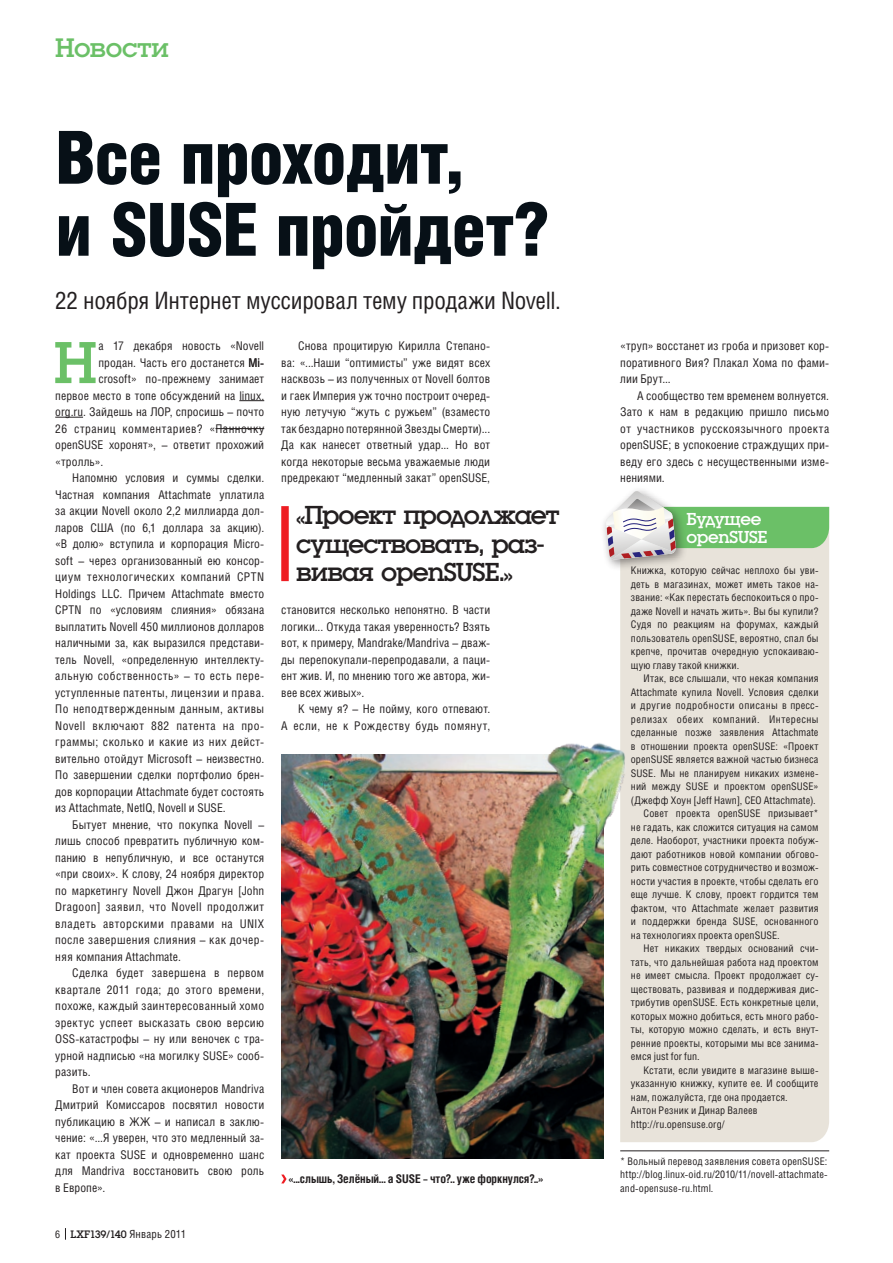
<style>
.page{position:relative;width:893px;height:1263px;background:#fff}
.page>*{position:absolute;margin:0;border:0;box-sizing:border-box;transform-origin:0 0}
.Head{font:900 73.5px/72px "Helios Cond";letter-spacing:-.02em;color:#071017}
.Text_Drop3{font:61.2px "Luga";color:#6bc067}
.t1{font:27.75px "Luga";letter-spacing:-.015em;color:#6bc067}
.Quote{font:27px/28.5px "Luga";letter-spacing:-.035em;color:#231f20}
.Lead{font:24px "Helios Cond";letter-spacing:-.015em;color:#231f20}
.Box_Title{font:18px/18px "Luga";letter-spacing:-.02em;color:#fff}
.Text_Indent{font:12px/16.5px "Helios Cond";letter-spacing:.01em;color:#231f20;text-align:justify}
.Text_Drop3-2{font:12px "Helios Cond";letter-spacing:.01em;color:#231f20}
.Image_Caption{font:700 12px "Helios Cond";letter-spacing:-.005em;color:#231f20}
.Text_Drop3-3{font:12px "Helios Cond";letter-spacing:.035em;color:#231f20}
.t2{font:11.25px "Luga";letter-spacing:-.015em;color:#231f20}
.Box_Text_Indent{font:10.5px/13.5px "Helios Cond";letter-spacing:.01em;color:#231f20;text-align:justify}
.Box_Text_1st{font:10.5px/13.5px "Helios Cond";letter-spacing:.01em;color:#231f20;text-align:justify}
.s1{font-family:"Helios Cond";font-size:10.5px}
.s2{font-family:"Helios Cond"}
</style>
<div class="page">
<svg style="left:65px;top:1228px;width:1px;height:12px"></svg>
<div style="left:620px;top:560px;width:209px;height:582px;background:#e8e3da"></div>
<img style="left:281px;top:754px;width:322px;height:405px">
<div style="left:600px;top:485px;width:87px;height:86px;background:#231f20;opacity:.5"></div>
<svg style="left:606px;top:491px;width:223px;height:69px"></svg>
<img style="left:486px;top:721px;width:155px;height:116px">
<svg style="left:239px;top:400px;width:25px;height:1px"></svg>
<svg style="left:55px;top:417px;width:28px;height:1px"></svg>
<hr style="left:216px;top:428px;width:48px;height:1px;background:#231f20">
<svg style="left:281px;top:1174px;width:6px;height:9px"></svg>
<div style="left:281px;top:506px;width:8px;height:75px;background:#ee1d23"></div>
<hr style="left:620px;top:1150px;width:209px;height:1px;background:#231f20">
<h3 class="t1" style="left:55px;top:34px;width:115px">Новости</h3>
<p class="Head" style="left:55px;top:120px;width:497px">Все проходит,<br>и SUSE пройдет?</p>
<p class="Lead" style="left:55px;top:286px;width:507px">22 ноября Интернет муссировал тему продажи Novell.</p>
<p class="Text_Drop3" style="left:54px;top:333px;width:45px">Н</p>
<p class="Text_Drop3-2" style="left:98px;top:339px;width:167px">а 17 декабря новость «Novell</p>
<p class="Text_Drop3-2" style="left:98px;top:355px;width:167px">продан. Часть его достанется Mi-</p>
<p class="Text_Drop3-2" style="left:98px;top:372px;width:167px">crosoft» по-прежнему занимает</p>
<p class="Text_Drop3-2" style="left:55px;top:388px;width:210px">первое место в топе обсуждений на linux.</p>
<p class="Text_Drop3-2" style="left:55px;top:405px;width:210px">org.ru. Зайдешь на ЛОР, спросишь – почто</p>
<p class="Text_Drop3-3" style="left:55px;top:421px;width:210px">26 страниц комментариев? «Панночку</p>
<p class="Text_Drop3-2" style="left:55px;top:438px;width:210px">openSUSE хоронят», – ответит прохожий</p>
<p class="Text_Drop3-2" style="left:55px;top:454px;width:49px">«тролль».</p>
<p class="Text_Indent" style="left:55px;top:469px;width:210px;text-indent:17px">Напомню условия и суммы сделки.<br>Частная компания Attachmate уплатила за акции Novell около 2,2 миллиарда дол&shy;ларов США (по 6,1 доллара за акцию). «В долю» вступила и корпорация Micro&shy;soft – через организованный ею консор&shy;циум технологических компаний CPTN Holdings LLC. Причем Attachmate вместо CPTN по «условиям слияния» обязана выплатить Novell 450 миллионов долларов наличными за, как выразился представи&shy;тель Novell, «определенную интеллекту&shy;альную собственность» – то есть пере&shy;уступленные патенты, лицензии и права.<br>По неподтвержденным данным, активы Novell включают 882 патента на про&shy;граммы; сколько и какие из них дейст&shy;вительно отойдут Microsoft – неизвестно.<br>По завершении сделки портфолио брен&shy;дов корпорации Attachmate будет состоять из Attachmate, NetIQ, Novell и SUSE.</p>
<p class="Text_Indent" style="left:55px;top:816px;width:210px;text-indent:17px">Бытует мнение, что покупка Novell – лишь способ превратить публичную ком&shy;панию в непубличную, и все останутся «при своих». К слову, 24 ноября директор по маркетингу Novell Джон Драгун [John Dragoon] заявил, что Novell продолжит владеть авторскими правами на UNIX после завершения слияния – как дочер&shy;няя компания Attachmate.</p>
<p class="Text_Indent" style="left:55px;top:964px;width:210px;text-indent:17px">Сделка будет завершена в первом квартале 2011 года; до этого времени, похоже, каждый заинтересованный хомо эректус успеет высказать свою версию OSS-катастрофы – ну или веночек с тра&shy;урной надписью «на могилку SUSE» сооб&shy;разить.</p>
<p class="Text_Indent" style="left:55px;top:1080px;width:210px;text-indent:17px">Вот и член совета акционеров Mandriva Дмитрий Комиссаров посвятил новости публикацию в ЖЖ – и написал в заклю&shy;чение: «...Я уверен, что это медленный за&shy;кат проекта SUSE и одновременно шанс для Mandriva восстановить свою роль в Европе».</p>
<p class="t2" style="left:55px;top:1229px;width:132px"><span class="s1">6</span> LXF139/140 <span class="s2">Январь 2011</span></p>
<p class="Text_Indent" style="left:281px;top:337px;width:210px;text-indent:17px">Снова процитирую Кирилла Степано&shy;ва: «...Наши “оптимисты” уже видят всех насквозь – из полученных от Novell болтов и гаек Империя уж точно построит очеред&shy;ную летучую “жуть с ружьем” (взаместо так бездарно потерянной Звезды Смерти)...<br>Да как нанесет ответный удар... Но вот когда некоторые весьма уважаемые люди предрекают “медленный закат” openSUSE,</p>
<p class="Quote" style="left:296px;top:501px;width:265px">«Проект продолжает существовать, раз-- вивая openSUSE.»</p>
<p class="Text_Indent" style="left:281px;top:601px;width:210px">становится несколько непонятно. В части логики... Откуда такая уверенность? Взять вот, к примеру, Mandrake/Mandriva – дваж&shy;ды перепокупали-перепродавали, а паци&shy;ент жив. И, по мнению того же автора, жи&shy;вее всех живых».</p>
<p class="Text_Indent" style="left:281px;top:700px;width:210px;text-align:right">К чему я? – Не пойму, кого отпевают.<br>А если, не к Рождеству будь помянут,</p>
<p class="Image_Caption" style="left:289px;top:1172px;width:255px">«...слышь, Зелёный... а SUSE – что?.. уже форкнулся?..»</p>
<p class="Text_Indent" style="left:620px;top:337px;width:209px">«труп» восстанет из гроба и призовет кор&shy;поративного Вия? Плакал Хома по фами&shy;лии Брут...</p>
<p class="Text_Indent" style="left:620px;top:387px;width:210px;text-indent:17px">А сообщество тем временем волнуется.<br>Зато к нам в редакцию пришло письмо от участников русскоязычного проекта openSUSE; в успокоение страждущих при&shy;веду его здесь с несущественными изме&shy;нениями.</p>
<p class="Box_Title" style="left:686px;top:510px;width:82px">Будущее openSUSE</p>
<p class="Box_Text_1st" style="left:631px;top:564px;width:189px">Книжка, которую сейчас неплохо бы уви&shy;деть в магазинах, может иметь такое на&shy;звание: «Как перестать беспокоиться о про&shy;даже Novell и начать жить». Вы бы купили?<br>Судя по реакциям на форумах, каждый пользователь openSUSE, вероятно, спал бы крепче, прочитав очередную успокаиваю&shy;щую главу такой книжки.</p>
<p class="Box_Text_Indent" style="left:631px;top:672px;width:189px;text-indent:13px">Итак, все слышали, что некая компания Attachmate купила Novell. Условия сделки и другие подробности описаны в пресс&shy;релизах обеих компаний. Интересны сделанные позже заявления Attachmate в отношении проекта openSUSE: «Проект openSUSE является важной частью бизнеса SUSE. Мы не планируем никаких измене&shy;ний между SUSE и проектом openSUSE» (Джефф Хоун [Jeff Hawn], CEO Attachmate).</p>
<p class="Box_Text_Indent" style="left:631px;top:807px;width:189px;text-indent:13px">Совет проекта openSUSE призывает* не гадать, как сложится ситуация на самом деле. Наоборот, участники проекта побуж&shy;дают работников новой компании обгово&shy;рить совместное сотрудничество и возмож&shy;ности участия в проекте, чтобы сделать его еще лучше. К слову, проект гордится тем фактом, что Attachmate желает развития и поддержки бренда SUSE, основанного на технологиях проекта openSUSE.</p>
<p class="Box_Text_Indent" style="left:631px;top:942px;width:189px;text-indent:13px">Нет никаких твердых оснований счи&shy;тать, что дальнейшая работа над проектом не имеет смысла. Проект продолжает су&shy;ществовать, развивая и поддерживая дис&shy;трибутив openSUSE. Есть конкретные цели, которых можно добиться, есть много рабо&shy;ты, которую можно сделать, и есть внут&shy;ренние проекты, которыми мы все занима&shy;емся just for fun.</p>
<p class="Box_Text_Indent" style="left:631px;top:1063px;width:189px;text-indent:13px">Кстати, если увидите в магазине выше&shy;указанную книжку, купите ее. И сообщите нам, пожалуйста, где она продается.</p>
<p class="Box_Text_1st" style="left:631px;top:1104px;width:128px">Антон Резник и Динар Валеев</p>
<p class="Box_Text_1st" style="left:631px;top:1117px;width:95px">http:/ /ru.opensuse.org/</p>
<p class="Box_Text_1st" style="left:620px;top:1154px;width:209px">* Вольный перевод заявления совета openSUSE: http:/ /blog.linux-oid.ru/2010/11/novell-attachmate&shy;and-opensuse-ru.html.</p>
</div>
